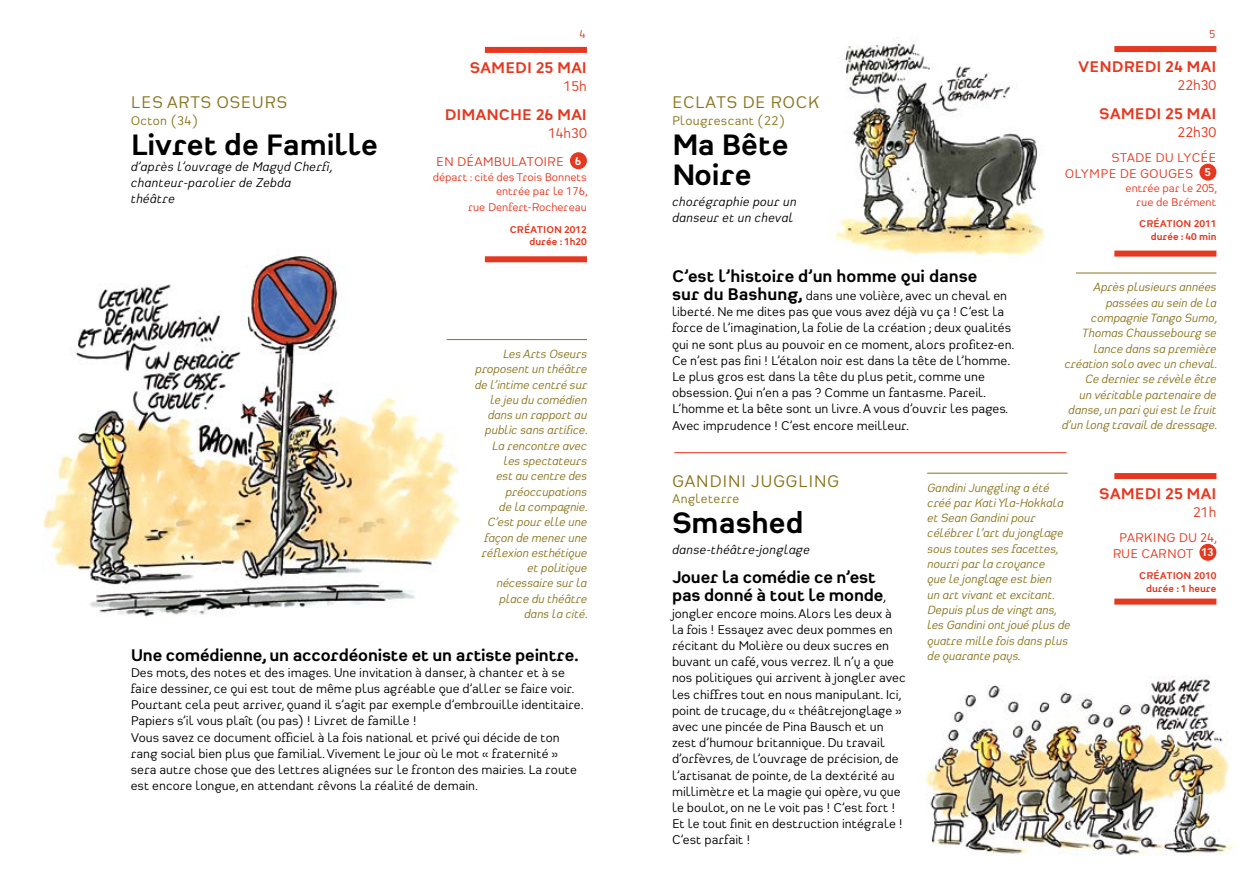
<style>
.page{position:relative;width:1259px;height:893px;background:#fff}
.page>*{position:absolute;margin:0;border:0;box-sizing:border-box;transform-origin:0 0}
.t1{font:700 31.5px/30px "Heimat Sans";color:#000}
.t2{font:700 18px/18px "Heimat Sans";letter-spacing:-.01em;color:#000}
.t3{font:18px "Heimat Sans";letter-spacing:.02em;color:#89731b}
.t4{font:700 16.5px "Heimat Sans";color:#e53820}
.t5{font:15px "Heimat Sans";color:#e53820}
.t6{font:13.5px/16.2px "Heimat Sans";color:#000}
.t7{font:italic 13.5px/16.2px "Heimat Sans";letter-spacing:.02em;color:#000}
.t8{font:13.5px/15.8px "Heimat Sans";color:#e53820}
.t9{font:13.5px "Heimat Sans";letter-spacing:.02em;color:#89731b}
.t10{font:italic 12.75px/15.3px "Heimat Sans";color:#89731b;text-align:right}
.t11{font:12px/14.4px "Heimat Sans";color:#e53820;text-align:right}
.t12{font:700 12px "Heimat Sans";color:#fff}
.t13{font:700 10.5px "Heimat Sans";color:#e53820}
.s1{font-weight:700;font-size:18px}
.s2{font-weight:400;font-size:13.5px}
</style>
<div class="page">
<img style="left:834px;top:37px;width:211px;height:219px">
<div style="left:485px;top:47px;width:102px;height:6px;background:#e53820"></div>
<div style="left:570px;top:152px;width:17px;height:17px;background:#e53820;border-radius:50%"></div>
<div style="left:485px;top:256px;width:102px;height:6px;background:#e53820"></div>
<div style="left:1114px;top:46px;width:102px;height:6px;background:#e53820"></div>
<div style="left:1199px;top:164px;width:17px;height:17px;background:#e53820;border-radius:50%"></div>
<div style="left:1114px;top:251px;width:102px;height:6px;background:#e53820"></div>
<hr style="left:1076px;top:273px;width:140px;height:1px;background:#89731b">
<div style="left:1114px;top:473px;width:102px;height:6px;background:#e53820"></div>
<div style="left:1199px;top:544px;width:17px;height:17px;background:#e53820;border-radius:50%"></div>
<div style="left:1114px;top:599px;width:102px;height:6px;background:#e53820"></div>
<img style="left:926px;top:676px;width:307px;height:180px">
<hr style="left:927px;top:473px;width:140px;height:1px;background:#89731b">
<img style="left:43px;top:254px;width:435px;height:363px">
<hr style="left:446px;top:339px;width:141px;height:1px;background:#89731b">
<hr style="left:674px;top:452px;width:392px;height:1px;background:#e53820">
<p class="t3" style="left:131px;top:91px;width:158px">LES ARTS OSEURS</p>
<p class="t9" style="left:131px;top:112px;width:69px">Octon (34)</p>
<p class="t1" style="left:131px;top:128px;width:248px">Livret de Famille</p>
<p class="t7" style="left:131px;top:158px;width:203px">d’après l’ouvrage de Magyd Cherfi, chanteur-parolier de Zebda théâtre</p>
<p class="t11" style="left:579px;top:27px;width:8px">4</p>
<p class="t11" style="left:1209px;top:27px;width:8px">5</p>
<p class="t4" style="left:470px;top:57px;width:119px">SAMEDI 25 MAI</p>
<p class="t5" style="left:563px;top:76px;width:25px">15h</p>
<p class="t4" style="left:445px;top:103px;width:144px">DIMANCHE 26 MAI</p>
<p class="t5" style="left:548px;top:123px;width:40px">14h30</p>
<p class="t8" style="left:436px;top:154px;width:129px">EN DÉAMBULATOIRE</p>
<p class="t12" style="left:575px;top:153px;width:8px">6</p>
<p class="t11" style="left:433px;top:169px;width:156px">départ : cité des Trois Bonnets entrée par le 176,</p>
<p class="t11" style="left:468px;top:200px;width:120px">rue Denfert-Rochereau</p>
<p class="t13" style="left:510px;top:223px;width:79px">CRÉATION 2012</p>
<p class="t13" style="left:529px;top:235px;width:59px">durée : 1h20</p>
<p class="t3" style="left:672px;top:91px;width:149px">ECLATS DE ROCK</p>
<p class="t9" style="left:672px;top:112px;width:114px">Plougrescant (22)</p>
<p class="t1" style="left:672px;top:128px;width:118px">Ma Bête<br>Noire</p>
<p class="t7" style="left:672px;top:193px;width:126px">chorégraphie pour un danseur et un cheval</p>
<p class="t4" style="left:1078px;top:56px;width:140px">VENDREDI 24 MAI</p>
<p class="t5" style="left:1177px;top:76px;width:40px">22h30</p>
<p class="t4" style="left:1099px;top:103px;width:119px">SAMEDI 25 MAI</p>
<p class="t5" style="left:1177px;top:122px;width:40px">22h30</p>
<p class="t8" style="left:1064px;top:149px;width:153px;text-indent:47px">STADE DU LYCÉE<br>OLYMPE DE GOUGES</p>
<p class="t12" style="left:1204px;top:164px;width:8px">5</p>
<p class="t11" style="left:1125px;top:181px;width:93px">entrée par le 205,</p>
<p class="t11" style="left:1136px;top:194px;width:82px">rue de Brément</p>
<p class="t13" style="left:1139px;top:217px;width:79px">CRÉATION 2011</p>
<p class="t13" style="left:1150px;top:229px;width:67px">durée : 40 min</p>
<p class="t10" style="left:475px;top:346px;width:114px">Les Arts Oseurs proposent un théâtre de l’intime centré sur le jeu du comédien dans un rapport au public sans artifice.<br>La rencontre avec les spectateurs<br>est au centre des préoccupations<br>de la compagnie.<br>C’est pour elle une façon de mener une réflexion esthétique et politique nécessaire sur la place du théâtre dans la cité.</p>
<p class="t2" style="left:131px;top:645px;width:449px">Une comédienne, un accordéoniste et un artiste peintre.</p>
<p class="t6" style="left:131px;top:664px;width:454px">Des mots, des notes et des images. Une invitation à danser, à chanter et à se faire dessiner, ce qui est tout de même plus agréable que d’aller se faire voir.<br>Pourtant cela peut arriver, quand il s’agit par exemple d’embrouille identitaire.<br>Papiers s’il vous plaît (ou pas) ! Livret de famille !<br>Vous savez ce document officiel à la fois national et privé qui décide de ton rang social bien plus que familial. Vivement le jour où le mot « fraternité » sera autre chose que des lettres alignées sur le fronton des mairies. La route est encore longue, en attendant rêvons la réalité de demain.</p>
<p class="t2" style="left:672px;top:266px;width:307px">C’est l’histoire d’un homme qui danse</p>
<p class="t6" style="left:672px;top:287px;width:344px"><span class="s1">sur du Bashung,</span> dans une volière, avec un cheval en liberté. Ne me dites pas que vous avez déjà vu ça ! C’est la force de l’imagination, la folie de la création ; deux qualités qui ne sont plus au pouvoir en ce moment, alors profitez-en.<br>Ce n’est pas fini ! L’étalon noir est dans la tête de l’homme.<br>Le plus gros est dans la tête du plus petit, comme une obsession. Qui n’en a pas ? Comme un fantasme. Pareil.<br>L’homme et la bête sont un livre. A vous d’ouvrir les pages.<br>Avec imprudence ! C’est encore meilleur.</p>
<p class="t10" style="left:1061px;top:279px;width:157px">Après plusieurs années passées au sein de la compagnie Tango Sumo,<br>Thomas Chaussebourg se lance dans sa première création solo avec un cheval.<br>Ce dernier se révèle être<br>un véritable partenaire de danse, un pari qui est le fruit d’un long travail de dressage.</p>
<p class="t3" style="left:672px;top:470px;width:169px">GANDINI JUGGLING</p>
<p class="t9" style="left:672px;top:490px;width:69px">Angleterre</p>
<p class="t1" style="left:672px;top:507px;width:133px">Smashed</p>
<p class="t7" style="left:672px;top:542px;width:139px">danse-théâtre-jonglage</p>
<p class="t2" style="left:672px;top:568px;width:216px">Jouer la comédie ce n’est pas donné à tout le monde<span class="s2">,</span></p>
<p class="t6" style="left:672px;top:605px;width:235px">jongler encore moins. Alors les deux à la fois ! Essayez avec deux pommes en récitant du Molière ou deux sucres en buvant un café, vous verrez. Il n’y a que nos politiques qui arrivent à jongler avec les chiffres tout en nous manipulant. Ici, point de trucage, du « théâtrejonglage » avec une pincée de Pina Bausch et un zest d’humour britannique. Du travail d’orfèvres, de l’ouvrage de précision, de l’artisanat de pointe, de la dextérité au millimètre et la magie qui opère, vu que le boulot, on ne le voit pas ! C’est fort !<br>Et le tout finit en destruction intégrale !<br>C’est parfait !</p>
<p class="t10" style="left:927px;top:479px;width:145px;text-align:left">Gandini Junggling a été créé par Kati Yla-Hokkala et Sean Gandini pour célébrer l’art du jonglage sous toutes ses facettes, nourri par la croyance<br>que le jonglage est bien<br>un art vivant et excitant.<br>Depuis plus de vingt ans, les Gandini ont joué plus de quatre mille fois dans plus de quarante pays.</p>
<p class="t4" style="left:1099px;top:483px;width:119px">SAMEDI 25 MAI</p>
<p class="t5" style="left:1193px;top:503px;width:25px">21h</p>
<p class="t8" style="left:1112px;top:529px;width:106px;text-indent:7px">PARKING DU 24,<br>RUE CARNOT</p>
<p class="t12" style="left:1201px;top:544px;width:14px">13</p>
<p class="t13" style="left:1139px;top:569px;width:79px">CRÉATION 2010</p>
<p class="t13" style="left:1146px;top:582px;width:72px">durée : 1 heure</p>
</div>
